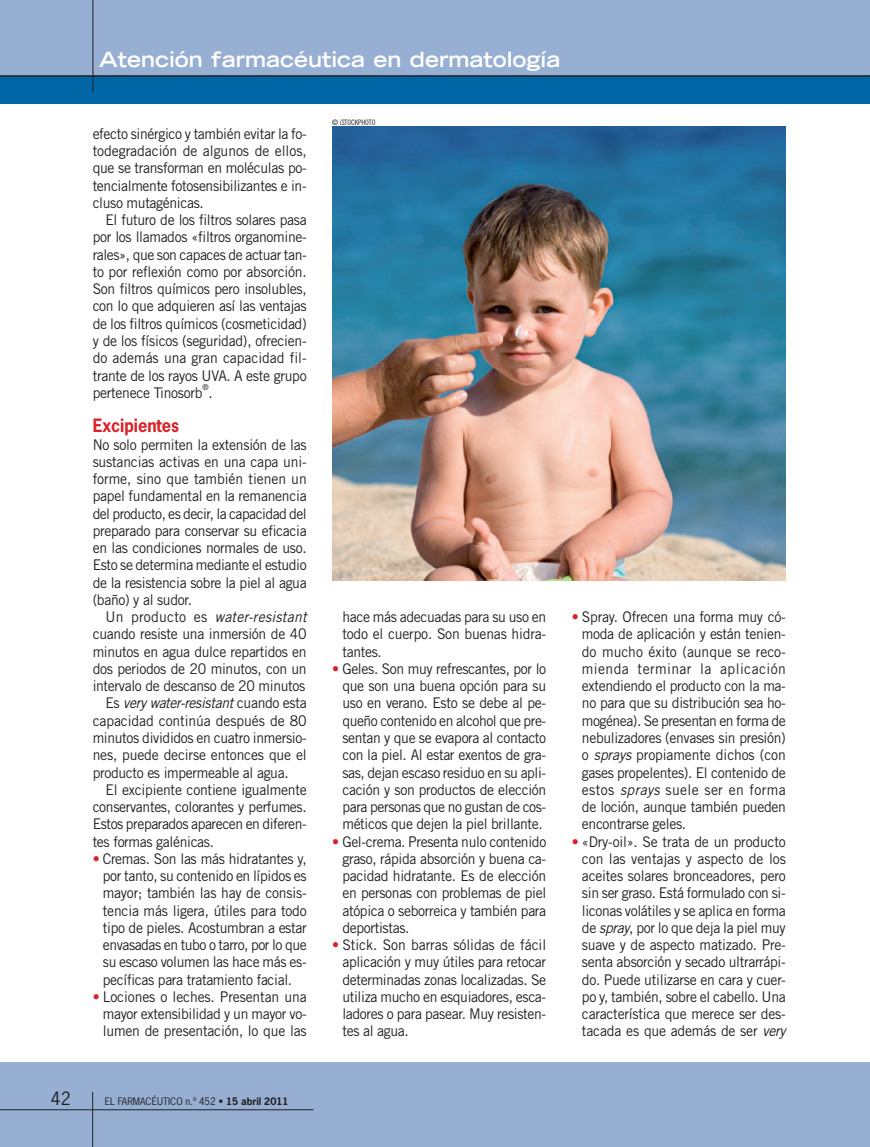
<style>
.page{position:relative;width:870px;height:1147px;background:#fff}
.page>*{position:absolute;margin:0;border:0;box-sizing:border-box;transform-origin:0 0}
.t1{font:700 expanded 21px "Trade Gothic LT Std";color:#fff}
.t2{font:700 17.25px "News Gothic Std";letter-spacing:-.005em;color:#da2128;scale:.95 1}
.t3{font:17.25px "News Gothic Std";color:#231f20}
.t4{font:14.7px/17.2px "Trade Gothic LT Std";letter-spacing:-.025em;color:#231f20;text-align:justify;scale:.95 1}
.t5{font:italic 14.7px "Trade Gothic LT Std";letter-spacing:-.025em;color:#231f20;scale:.95 1}
.t6{font:italic 14.7px "Trade Gothic LT Std";letter-spacing:.015em;color:#231f20;scale:.95 1}
.t7{font:9.75px "News Gothic Std";color:#231f20}
.t8{font:8.1px "Trade Gothic LT Std";color:#231f20;scale:.95 1}
.t9{font:7.5px "Trade Gothic LT Std Cn 18";letter-spacing:-.005em;color:#231f20}
.s1{font-style:normal}
.s2{font-weight:700;color:#da2128}
.s3{font-style:italic}
.s4{font-weight:700}
</style>
<div class="page">
<div style="left:0;top:0;width:870px;height:103px;background:#97afd3"></div>
<div style="left:0;top:1062px;width:870px;height:84px;background:#97afd3"></div>
<div style="left:0;top:76px;width:870px;height:27px;background:#0166a5"></div>
<hr style="left:0;top:1109px;width:313px;height:1px;background:#231f20">
<hr style="left:92px;top:1091px;width:1px;height:55px;background:#231f20">
<hr style="left:93px;top:0;width:1px;height:92px;background:#231f20">
<hr style="left:0;top:76px;width:870px;height:1px;background:#231f20">
<img style="left:332px;top:127px;width:454px;height:453px">
<h1 class="t1" style="left:99px;top:49px;width:463px">Atención farmacéutica en dermatología</h1>
<p class="t4" style="left:93px;top:127px;width:227px">efecto sinérgico y también evitar la fo&shy;todegradación de algunos de ellos, que se transforman en moléculas po&shy;tencialmente fotosensibilizantes e in&shy;cluso mutagénicas.</p>
<p class="t4" style="left:93px;top:213px;width:227px;text-indent:13px">El futuro de los filtros solares pasa por los llamados «filtros organomine&shy;rales», que son capaces de actuar tan&shy;to por reflexión como por absorción.<br>Son filtros químicos pero insolubles, con lo que adquieren así las ventajas de los filtros químicos (cosmeticidad) y de los físicos (seguridad), ofrecien&shy;do además una gran capacidad fil&shy;trante de los rayos UVA. A este grupo pertenece Tinosorb .</p>
<p class="t8" style="left:202px;top:384px;width:8px">®</p>
<p class="t2" style="left:93px;top:418px;width:93px">Excipientes</p>
<p class="t4" style="left:93px;top:437px;width:227px">No solo permiten la extensión de las sustancias activas en una capa uni&shy;forme, sino que también tienen un papel fundamental en la remanencia del producto, es decir, la capacidad del preparado para conservar su eficacia en las condiciones normales de uso.<br>Esto se determina mediante el estudio de la resistencia sobre la piel al agua (baño) y al sudor.</p>
<p class="t6" style="left:105px;top:611px;width:213px"><span class="s1">Un producto es</span> water-resistant</p>
<p class="t4" style="left:93px;top:627px;width:227px">cuando resiste una inmersión de 40</p>
<p class="t4" style="left:93px;top:644px;width:227px">minutos en agua dulce repartidos en</p>
<p class="t4" style="left:93px;top:661px;width:227px">dos periodos de 20 minutos, con un</p>
<p class="t4" style="left:93px;top:679px;width:225px">intervalo de descanso de 20 minutos</p>
<p class="t5" style="left:105px;top:698px;width:213px"><span class="s1">Es</span> very water-resistant <span class="s1">cuando esta</span></p>
<p class="t4" style="left:93px;top:713px;width:227px">capacidad continúa después de 80</p>
<p class="t4" style="left:93px;top:730px;width:227px">minutos divididos en cuatro inmersio-</p>
<p class="t4" style="left:93px;top:748px;width:227px">nes, puede decirse entonces que el</p>
<p class="t4" style="left:93px;top:765px;width:208px">producto es impermeable al agua.</p>
<p class="t4" style="left:105px;top:782px;width:213px">El excipiente contiene igualmente</p>
<p class="t4" style="left:93px;top:799px;width:227px">conservantes, colorantes y perfumes.</p>
<p class="t4" style="left:93px;top:817px;width:227px">Estos preparados aparecen en diferen-</p>
<p class="t4" style="left:93px;top:834px;width:129px">tes formas galénicas.</p>
<p class="t4" style="left:103px;top:851px;width:216px;text-indent:-10px"><span class="s2">•</span> Cremas. Son las más hidratantes y, por tanto, su contenido en lípidos es mayor; también las hay de consis&shy;tencia más ligera, útiles para todo tipo de pieles. Acostumbran a estar envasadas en tubo o tarro, por lo que su escaso volumen las hace más es&shy;pecíficas para tratamiento facial.</p>
<p class="t4" style="left:103px;top:989px;width:216px;text-indent:-10px"><span class="s2">•</span> Lociones o leches. Presentan una mayor extensibilidad y un mayor vo&shy;lumen de presentación, lo que las</p>
<p class="t9" style="left:332px;top:120px;width:45px">© iSTOCKPHOTO</p>
<p class="t4" style="left:342px;top:610px;width:216px">hace más adecuadas para su uso en todo el cuerpo. Son buenas hidra&shy;tantes.</p>
<p class="t4" style="left:342px;top:661px;width:216px;text-indent:-10px"><span class="s2">•</span> Geles. Son muy refrescantes, por lo que son una buena opción para su uso en verano. Esto se debe al pe&shy;queño contenido en alcohol que pre&shy;sentan y que se evapora al contacto con la piel. Al estar exentos de gra&shy;sas, dejan escaso residuo en su apli&shy;cación y son productos de elección para personas que no gustan de cos&shy;méticos que dejen la piel brillante.</p>
<p class="t4" style="left:342px;top:834px;width:216px;text-indent:-10px"><span class="s2">•</span> Gel-crema. Presenta nulo contenido graso, rápida absorción y buena ca&shy;pacidad hidratante. Es de elección en personas con problemas de piel atópica o seborreica y también para deportistas.</p>
<p class="t4" style="left:342px;top:937px;width:216px;text-indent:-10px"><span class="s2">•</span> Stick. Son barras sólidas de fácil aplicación y muy útiles para retocar determinadas zonas localizadas. Se utiliza mucho en esquiadores, esca&shy;ladores o para pasear. Muy resisten&shy;tes al agua.</p>
<p class="t4" style="left:582px;top:610px;width:216px;text-indent:-10px"><span class="s2">•</span> Spray. Ofrecen una forma muy có&shy;moda de aplicación y están tenien&shy;do mucho éxito (aunque se reco&shy;mienda terminar la aplicación extendiendo el producto con la ma&shy;no para que su distribución sea ho&shy;mogénea). Se presentan en forma de nebulizadores (envases sin presión) o <span class="s3">sprays</span> propiamente dichos (con gases propelentes). El contenido de estos <span class="s3">sprays</span> suele ser en forma de loción, aunque también pueden encontrarse geles.</p>
<p class="t4" style="left:582px;top:834px;width:216px;text-indent:-10px"><span class="s2">•</span> «Dry-oil». Se trata de un producto con las ventajas y aspecto de los aceites solares bronceadores, pero sin ser graso. Está formulado con si&shy;liconas volátiles y se aplica en forma de <span class="s3">spray</span>, por lo que deja la piel muy suave y de aspecto matizado. Pre&shy;senta absorción y secado ultrarrápi&shy;do. Puede utilizarse en cara y cuer&shy;po y, también, sobre el cabello. Una característica que merece ser des&shy;tacada es que además de ser <span class="s3">very</span></p>
<p class="t3" style="left:51px;top:1090px;width:21px">42</p>
<p class="t7" style="left:105px;top:1096px;width:185px">EL FARMACÉUTICO n.º 452 • <span class="s4">15 abril 2011</span></p>
</div>
